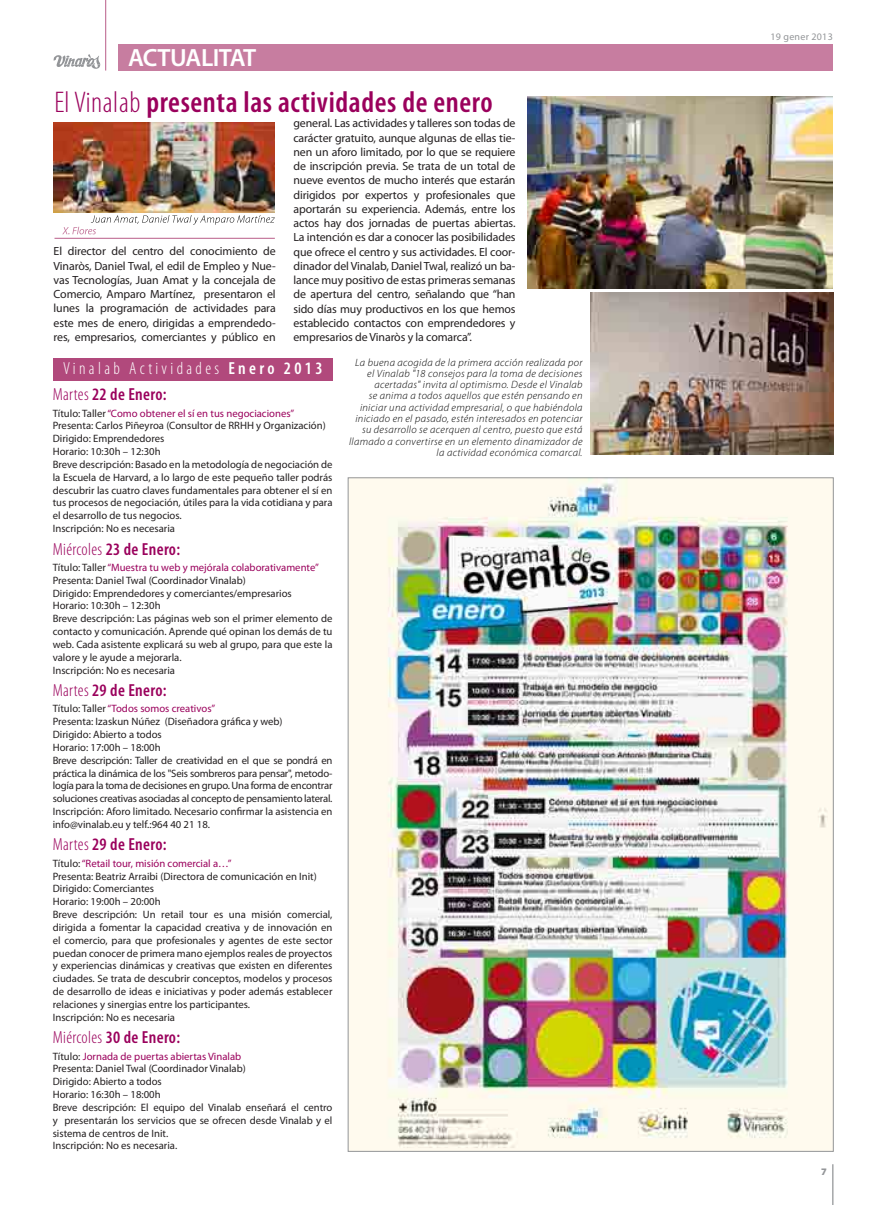
<style>
.page{position:relative;width:886px;height:1205px;background:#fff}
.page>*{position:absolute;margin:0;border:0;box-sizing:border-box;transform-origin:0 0}
.t1{font:600 condensed 30px "Myriad Pro";letter-spacing:.02em;color:#9a015c}
.t2{font:600 25px "Myriad Pro";letter-spacing:-.02em;color:#fff}
.t3{font:600 condensed 17.5px "Myriad Pro";letter-spacing:.02em;color:#9a015c}
.t4{font:300 condensed 17.5px "Myriad Pro";letter-spacing:.19em;color:#fff}
.t5{font:11.88px/14.2px "Myriad Pro";letter-spacing:-.01em;color:#231f20;text-align:justify}
.t6{font:10.75px/12.9px "Myriad Pro";color:#231f20}
.t7{font:10.75px/12.9px "Myriad Pro";letter-spacing:-.02em;color:#231f20}
.t8{font:italic 300 10.62px/11.2px "Myriad Pro";letter-spacing:.03em;color:#000;text-align:right}
.t9{font:10px "Myriad Pro";letter-spacing:.025em;color:#939598}
.t10{font:900 10px "Myriad Pro";color:#939598}
.s1{font-weight:300}
.s2{font-weight:600}
.s3{color:#9a015c}
</style>
<div class="page">
<hr style="left:832px;top:1164px;width:1px;height:41px;background:#939598">
<hr style="left:105px;top:0;width:1px;height:71px;background:#c77da0">
<svg style="left:53px;top:54px;width:47px;height:15px"></svg>
<div style="left:119px;top:44px;width:714px;height:27px;background:#c77da0"></div>
<hr style="left:55px;top:238px;width:220px;height:1px;background:#c77da0">
<img style="left:350px;top:480px;width:481px;height:669px">
<img style="left:54px;top:123px;width:221px;height:90px">
<img style="left:527px;top:96px;width:306px;height:192px">
<img style="left:591px;top:293px;width:242px;height:162px">
<div style="left:53px;top:359px;width:279px;height:22px;background:#b1497c"></div>
<svg style="left:62px;top:215px;width:213px;height:19px"></svg>
<h2 class="t2" style="left:128px;top:42px;width:130px">ACTUALITAT</h2>
<h1 class="t1" style="left:55px;top:83px;width:440px"><span class="s1">El Vinalab</span> presenta las actividades de enero</h1>
<p class="t5" style="left:293px;top:116px;width:224px">general. Las actividades y talleres son todas de carácter gratuito, aunque algunas de ellas tie&shy;nen un aforo limitado, por lo que se requiere de inscripción previa. Se trata de un total de nueve eventos de mucho interés que estarán dirigidos por expertos y profesionales que aportarán su experiencia. Además, entre los actos hay dos jornadas de puertas abiertas.<br>La intención es dar a conocer las posibilidades que ofrece el centro y sus actividades. El coor&shy;dinador del Vinalab, Daniel Twal, realizó un ba&shy;lance muy positivo de estas primeras semanas de apertura del centro, señalando que “han sido días muy productivos en los que hemos establecido contactos con emprendedores y empresarios de Vinaròs y la comarca”.</p>
<p class="t8" style="left:349px;top:356px;width:235px">La buena acogida de la primera acción realizada por el Vinalab "18 consejos para la toma de decisiones acertadas" invita al optimismo. Desde el Vinalab<br>se anima a todos aquellos que estén pensando en iniciar una actividad empresarial, o que habiéndola iniciado en el pasado, estén interesados en potenciar su desarrollo se acerquen al centro, puesto que está llamado a convertirse en un elemento dinamizador de la actividad económica comarcal.</p>
<p class="t5" style="left:54px;top:244px;width:224px">El director del centro del conocimiento de Vinaròs, Daniel Twal, el edil de Empleo y Nue&shy;vas Tecnologías, Juan Amat y la concejala de Comercio, Amparo Martínez, presentaron el lunes la programación de actividades para este mes de enero, dirigidas a emprendedo&shy;res, empresarios, comerciantes y público en</p>
<h3 class="t4" style="left:63px;top:358px;width:261px">Vinalab Actividades <span class="s2">Enero 2013</span></h3>
<h3 class="t3" style="left:53px;top:384px;width:115px"><span class="s1">Martes</span> 22 de Enero:</h3>
<p class="t6" style="left:53px;top:406px;width:281px">Título: Taller <span class="s3">“Como obtener el sí en tus negociaciones” </span>Presenta: Carlos Piñeyroa (Consultor de RRHH y Organización)<br>Dirigido: Emprendedores<br>Horario: 10:30h – 12:30h<br>Breve descripción: Basado en la metodología de negociación de la Escuela de Harvard, a lo largo de este pequeño taller podrás descubrir las cuatro claves fundamentales para obtener el sí en tus procesos de negociación, útiles para la vida cotidiana y para el desarrollo de tus negocios.<br>Inscripción: No es necesaria</p>
<h3 class="t3" style="left:53px;top:538px;width:129px"><span class="s1">Miércoles</span> 23 de Enero:</h3>
<p class="t6" style="left:53px;top:561px;width:281px">Título: Taller <span class="s3">“Muestra tu web y mejórala colaborativamente” </span>Presenta: Daniel Twal (Coordinador Vinalab)<br>Dirigido: Emprendedores y comerciantes/empresarios<br>Horario: 10:30h – 12:30h<br>Breve descripción: Las páginas web son el primer elemento de contacto y comunicación. Aprende qué opinan los demás de tu web. Cada asistente explicará su web al grupo, para que este la valore y le ayude a mejorarla.<br>Inscripción: No es necesaria</p>
<h3 class="t3" style="left:53px;top:679px;width:115px"><span class="s1">Martes</span> 29 de Enero:</h3>
<p class="t7" style="left:53px;top:702px;width:281px">Título: Taller <span class="s3">“Todos somos creativos”<br></span>Presenta: Izaskun Núñez (Diseñadora gráfica y web)<br>Dirigido: Abierto a todos<br>Horario: 17:00h – 18:00h<br>Breve descripción: Taller de creatividad en el que se pondrá en práctica la dinámica de los "Seis sombreros para pensar", metodo&shy;logía para la toma de decisiones en grupo. Una forma de encontrar soluciones creativas asociadas al concepto de pensamiento lateral.<br>Inscripción: Aforo limitado. Necesario confirmar la asistencia en info@vinalab.eu y telf.:964 40 21 18.</p>
<h3 class="t3" style="left:53px;top:834px;width:115px"><span class="s1">Martes</span> 29 de Enero:</h3>
<p class="t6" style="left:53px;top:856px;width:281px">Título: <span class="s3">“Retail tour, misión comercial a…”<br></span>Presenta: Beatriz Arraibi (Directora de comunicación en Init)<br>Dirigido: Comerciantes<br>Horario: 19:00h – 20:00h<br>Breve descripción: Un retail tour es una misión comercial, dirigida a fomentar la capacidad creativa y de innovación en el comercio, para que profesionales y agentes de este sector puedan conocer de primera mano ejemplos reales de proyectos y experiencias dinámicas y creativas que existen en diferentes ciudades. Se trata de descubrir conceptos, modelos y procesos de desarrollo de ideas e iniciativas y poder además establecer relaciones y sinergias entre los participantes.<br>Inscripción: No es necesaria</p>
<h3 class="t3" style="left:53px;top:1026px;width:129px"><span class="s1">Miércoles</span> 30 de Enero:</h3>
<p class="t6" style="left:53px;top:1049px;width:281px">Título: <span class="s3">Jornada de puertas abiertas Vinalab<br></span>Presenta: Daniel Twal (Coordinador Vinalab)<br>Dirigido: Abierto a todos<br>Horario: 16:30h – 18:00h<br>Breve descripción: El equipo del Vinalab enseñará el centro y presentarán los servicios que se ofrecen desde Vinalab y el sistema de centros de Init.<br>Inscripción: No es necesaria.</p>
<p class="t9" style="left:770px;top:31px;width:64px">19 gener 2013</p>
<p class="t10" style="left:821px;top:1165px;width:7px">7</p>
</div>
